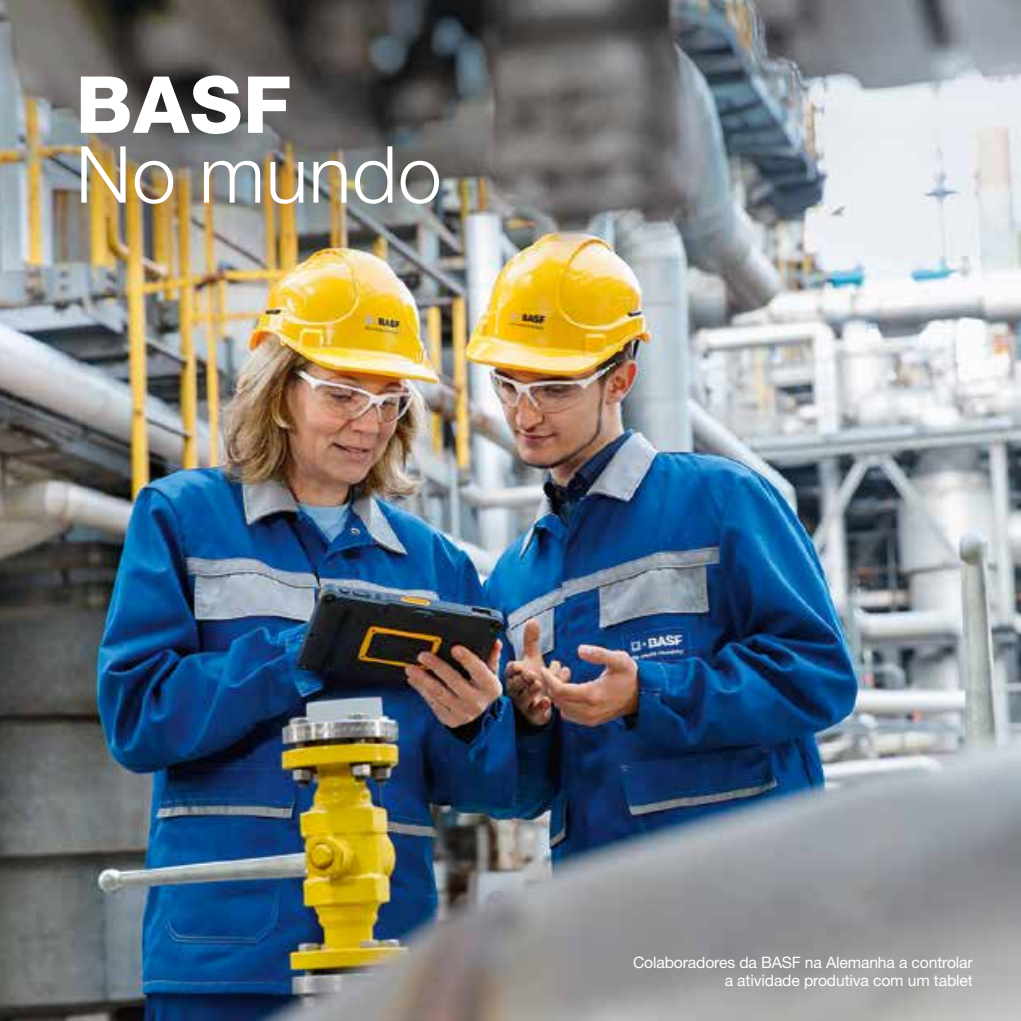
<style>
.page{position:relative;width:1021px;height:1021px;background:#fff}
.page>*{position:absolute;margin:0;border:0;box-sizing:border-box;transform-origin:0 0}
.t1{font:300 78.75px "Helvetica Neue LT Std";letter-spacing:.01em;color:#fff}
.t2{font:800 78.75px "Helvetica Neue LT Std";color:#fff}
.t3{font:15.75px/18px "Helvetica Finanz Std";letter-spacing:-.01em;color:#fff;text-align:right}
</style>
<div class="page">
<img style="left:0;top:0;width:1020px;height:1020px">
<h1 class="t2" style="left:76px;top:58px;width:217px">BASF</h1>
<h1 class="t1" style="left:76px;top:126px;width:367px">No mundo</h1>
<p class="t3" style="left:633px;top:953px;width:341px">Colaboradores da BASF na Alemanha a controlar a atividade produtiva com um tablet</p>
</div>
